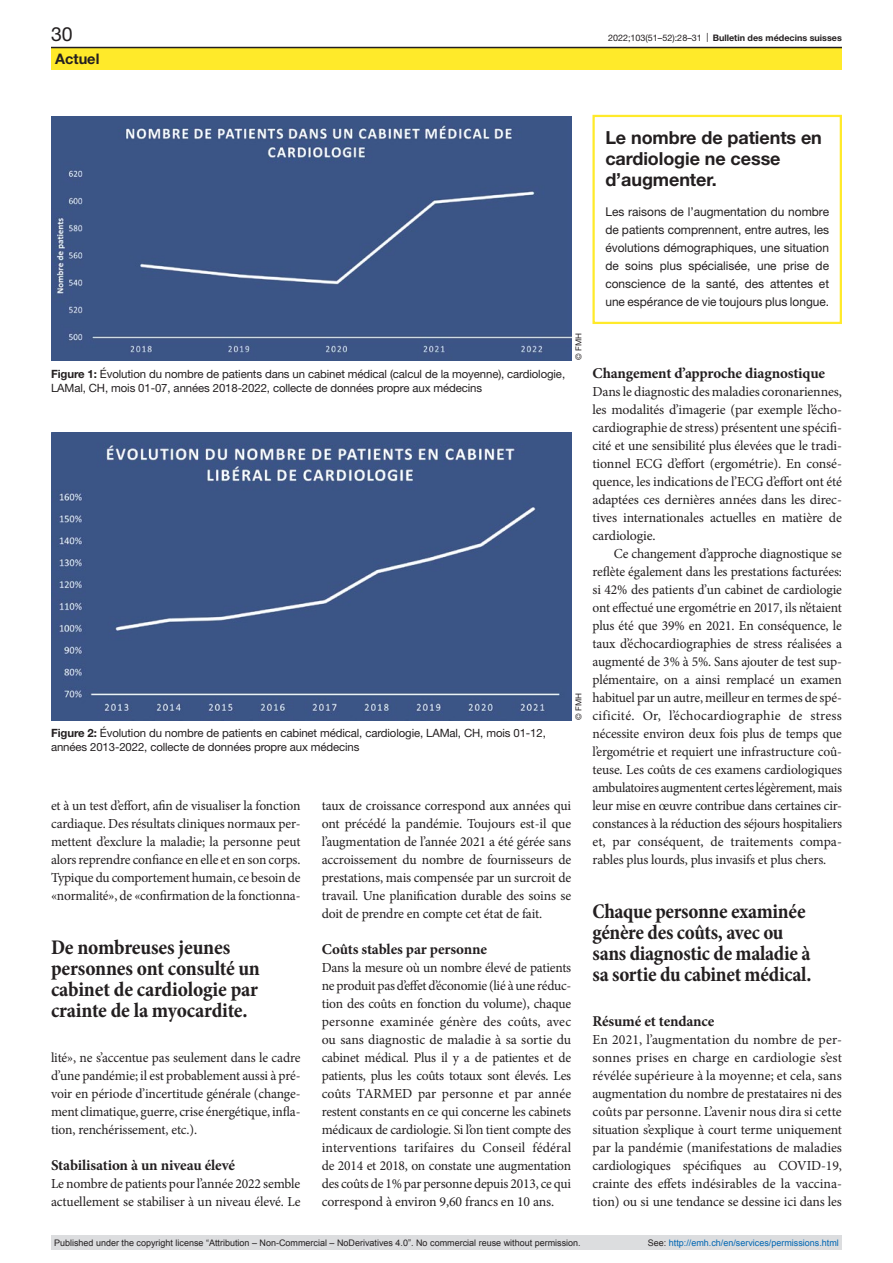
<style>
.page{position:relative;width:893px;height:1263px;background:#fff}
.page>*{position:absolute;margin:0;border:0;box-sizing:border-box;transform-origin:0 0}
.quote{font:700 condensed 21px/21px "Minion Pro";letter-spacing:-.015em;color:#231f20}
.t1{font:19.5px "Helvetica Neue LT Pro";color:#231f20}
.box-head1{font:700 18px/21px "Helvetica Neue LT Pro";letter-spacing:-.005em;color:#231f20}
.head2{font:700 15px "Minion Pro";letter-spacing:-.01em;color:#231f20}
.t2{font:700 14.55px "Helvetica Neue LT Pro";color:#231f20}
.paragraph{font:13.8px/18px "Minion Pro";letter-spacing:-.01em;color:#231f20;text-align:justify}
.paragraph-indent{font:13.8px/18px "Minion Pro";letter-spacing:-.01em;color:#231f20;text-align:justify}
.box-paragraph{font:12.15px/18px "Helvetica Neue LT Pro";color:#231f20;text-align:justify}
.figure-caption{font:11.4px/14.2px "Helvetica Neue LT Pro";letter-spacing:-.01em;color:#231f20}
.t3{font:9px "Arial";color:#231f20}
.t4{font:700 9px "Helvetica Neue LT Pro";color:#231f20}
.t5{font:9px "Arial";color:#0066b3}
.credits{font:8.25px "Helvetica Neue LT Pro";letter-spacing:.01em;color:#231f20}
.s1{font-weight:400}
.s2{font-weight:700}
.s3{color:#231f20}
</style>
<div class="page">
<img style="left:51px;top:432px;width:520px;height:288px">
<div style="left:592px;top:115px;width:250px;height:209px;border:2px solid #ffea2a"></div>
<img style="left:51px;top:117px;width:520px;height:243px">
<div style="left:51px;top:47px;width:791px;height:23px;background:#ffea2a"></div>
<hr style="left:51px;top:47px;width:791px;height:1px;background:#231f20">
<div style="left:51px;top:1235px;width:791px;height:15px;background:#dcdddf"></div>
<h2 class="t1" style="left:51px;top:22px;width:23px">30</h2>
<p class="t4" style="left:608px;top:32px;width:235px"><span class="s1">2022;103(51–52):28–31 |</span> Bulletin des médecins suisses</p>
<p class="t2" style="left:55px;top:49px;width:46px">Actuel</p>
<p class="figure-caption" style="left:51px;top:367px;width:516px"><span class="s2">Figure 1:</span> Évolution du nombre de patients dans un cabinet médical (calcul de la moyenne), cardiologie,<br>LAMal, CH, mois 01-07, années 2018-2022, collecte de données propre aux médecins</p>
<p class="credits" style="left:573px;top:360px;width:29px;rotate:-90deg">© FMH</p>
<p class="figure-caption" style="left:51px;top:725px;width:496px"><span class="s2">Figure 2:</span> Évolution du nombre de patients en cabinet médical, cardiologie, LAMal, CH, mois 01-12, années 2013-2022, collecte de données propre aux médecins</p>
<p class="credits" style="left:573px;top:720px;width:29px;rotate:-90deg">© FMH</p>
<p class="paragraph" style="left:51px;top:797px;width:251px">et à un test d’effort, afin de visualiser la fonction cardiaque. Des résultats cliniques normaux per&shy;mettent d’exclure la maladie; la personne peut alors reprendre confiance en elle et en son corps.<br>Typique du comportement humain, ce besoin de «normalité», de «confirmation de la fonctionna-</p>
<p class="quote" style="left:51px;top:938px;width:210px">De nombreuses jeunes personnes ont consulté un cabinet de cardiologie par crainte de la myocardite.</p>
<p class="paragraph" style="left:51px;top:1049px;width:251px">lité», ne s’accentue pas seulement dans le cadre d’une pandémie; il est probablement aussi à pré&shy;voir en période d’incertitude générale (change&shy;ment climatique, guerre, crise énergétique, infla&shy;tion, renchérissement, etc.).</p>
<p class="head2" style="left:51px;top:1155px;width:186px">Stabilisation à un niveau élevé</p>
<p class="paragraph" style="left:51px;top:1175px;width:251px">Le nombre de patients pour l’année 2022 semble actuellement se stabiliser à un niveau élevé. Le</p>
<p class="paragraph" style="left:322px;top:797px;width:251px">taux de croissance correspond aux années qui ont précédé la pandémie. Toujours est-il que l’augmentation de l’année 2021 a été gérée sans accroissement du nombre de fournisseurs de prestations, mais compensée par un surcroit de travail. Une planification durable des soins se doit de prendre en compte cet état de fait.</p>
<p class="head2" style="left:322px;top:939px;width:167px">Coûts stables par personne</p>
<p class="paragraph" style="left:322px;top:959px;width:251px">Dans la mesure où un nombre élevé de patients ne produit pas d’effet d’économie (lié à une réduc&shy;tion des coûts en fonction du volume), chaque personne examinée génère des coûts, avec ou sans diagnostic de maladie à sa sortie du cabinet médical. Plus il y a de patientes et de patients, plus les coûts totaux sont élevés. Les coûts TARMED par personne et par année restent constants en ce qui concerne les cabinets médicaux de cardiologie. Si l’on tient compte des interventions tarifaires du Conseil fédéral de 2014 et 2018, on constate une augmentation des coûts de 1% par personne depuis 2013, ce qui correspond à environ 9,60 francs en 10 ans.</p>
<p class="box-head1" style="left:605px;top:127px;width:218px">Le nombre de patients en cardiologie ne cesse d’augmenter.</p>
<p class="box-paragraph" style="left:605px;top:202px;width:225px">Les raisons de l’augmentation du nombre de patients comprennent, entre autres, les évolutions démographiques, une situation de soins plus spécialisée, une prise de conscience de la santé, des attentes et une espérance de vie toujours plus longue.</p>
<p class="head2" style="left:592px;top:363px;width:234px">Changement d’approche diagnostique</p>
<p class="paragraph" style="left:592px;top:383px;width:251px">Dans le diagnostic des maladies coronariennes, les modalités d’imagerie (par exemple l’écho&shy;cardiographie de stress) présentent une spécifi&shy;cité et une sensibilité plus élevées que le tradi&shy;tionnel ECG d’effort (ergométrie). En consé&shy;quence, les indications de l’ECG d’effort ont été adaptées ces dernières années dans les direc&shy;tives internationales actuelles en matière de cardiologie.</p>
<p class="paragraph-indent" style="left:592px;top:545px;width:251px;text-indent:21px">Ce changement d’approche diagnostique se reflète également dans les prestations facturées: si 42% des patients d’un cabinet de cardiologie ont effectué une ergométrie en 2017, ils n’étaient plus été que 39% en 2021. En conséquence, le taux d’échocardiographies de stress réalisées a augmenté de 3% à 5%. Sans ajouter de test sup&shy;plémentaire, on a ainsi remplacé un examen habituel par un autre, meilleur en termes de spé&shy;cificité. Or, l’échocardiographie de stress nécessite environ deux fois plus de temps que l’ergométrie et requiert une infrastructure coû&shy;teuse. Les coûts de ces examens cardiologiques ambulatoires augmentent certes légèrement, mais leur mise en œuvre contribue dans certaines cir&shy;constances à la réduction des séjours hospitaliers et, par conséquent, de traitements compa&shy;rables plus lourds, plus invasifs et plus chers.</p>
<p class="quote" style="left:592px;top:902px;width:220px">Chaque personne examinée génère des coûts, avec ou sans diagnostic de maladie à sa sortie du cabinet médical.</p>
<p class="head2" style="left:592px;top:1011px;width:123px">Résumé et tendance</p>
<p class="paragraph" style="left:592px;top:1031px;width:251px">En 2021, l’augmentation du nombre de per&shy;sonnes prises en charge en cardiologie s’est révélée supérieure à la moyenne; et cela, sans augmentation du nombre de prestataires ni des coûts par personne. L’avenir nous dira si cette situation s’explique à court terme uniquement par la pandémie (manifestations de maladies cardiologiques spécifiques au COVID-19, crainte des effets indésirables de la vaccina&shy;tion) ou si une tendance se dessine ici dans les</p>
<p class="t3" style="left:54px;top:1237px;width:528px">Published under the copyright license “Attribution – Non-Commercial – NoDerivatives 4.0”. No commercial reuse without permission.</p>
<p class="t5" style="left:648px;top:1237px;width:193px"><span class="s3">See:</span> http://emh.ch/en/services/permissions.html</p>
</div>
